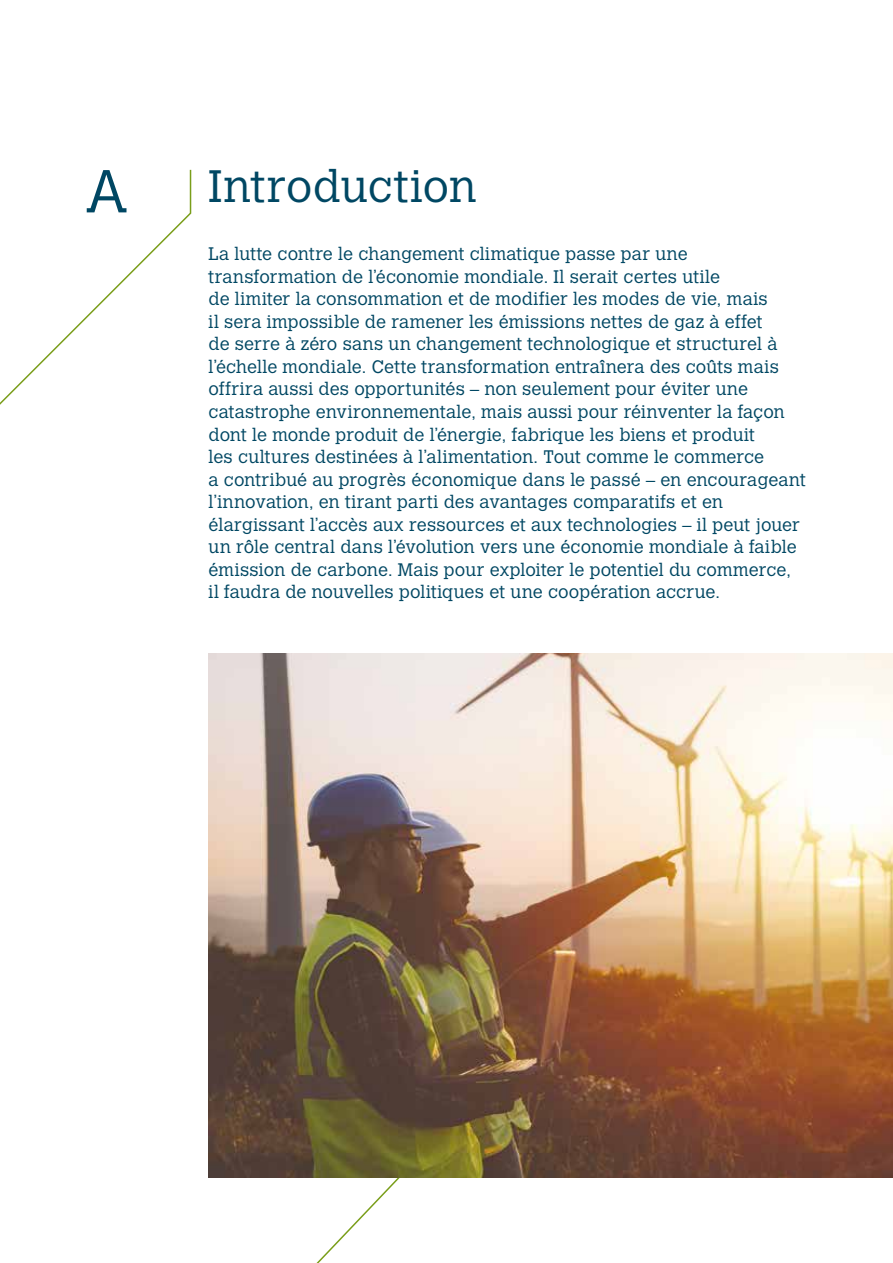
<style>
.page{position:relative;width:893px;height:1263px;background:#fff}
.page>*{position:absolute;margin:0;border:0;box-sizing:border-box;transform-origin:0 0}
.t1{font:300 60px "Calvert MT Std";color:#004763}
.t2{font:300 45px "Calvert MT Std";letter-spacing:.01em;color:#004763}
.t3{font:300 18px/22.5px "Calvert MT Std";letter-spacing:.01em;color:#004763}
</style>
<div class="page">
<svg style="left:0;top:170px;width:190px;height:235px"></svg>
<img style="left:208px;top:653px;width:685px;height:525px">
<h1 class="t1" style="left:85px;top:157px;width:45px">A</h1>
<h2 class="t2" style="left:209px;top:161px;width:269px">Introduction</h2>
<p class="t3" style="left:209px;top:243px;width:599px">La lutte contre le changement climatique passe par une transformation de l’économie mondiale. Il serait certes utile<br>de limiter la consommation et de modifier les modes de vie, mais<br>il sera impossible de ramener les émissions nettes de gaz à effet<br>de serre à zéro sans un changement technologique et structurel à l’échelle mondiale. Cette transformation entraînera des coûts mais offrira aussi des opportunités – non seulement pour éviter une catastrophe environnementale, mais aussi pour réinventer la façon dont le monde produit de l’énergie, fabrique les biens et produit<br>les cultures destinées à l’alimentation. Tout comme le commerce<br>a contribué au progrès économique dans le passé – en encourageant l’innovation, en tirant parti des avantages comparatifs et en élargissant l’accès aux ressources et aux technologies – il peut jouer un rôle central dans l’évolution vers une économie mondiale à faible émission de carbone. Mais pour exploiter le potentiel du commerce, il faudra de nouvelles politiques et une coopération accrue.</p>
</div>
